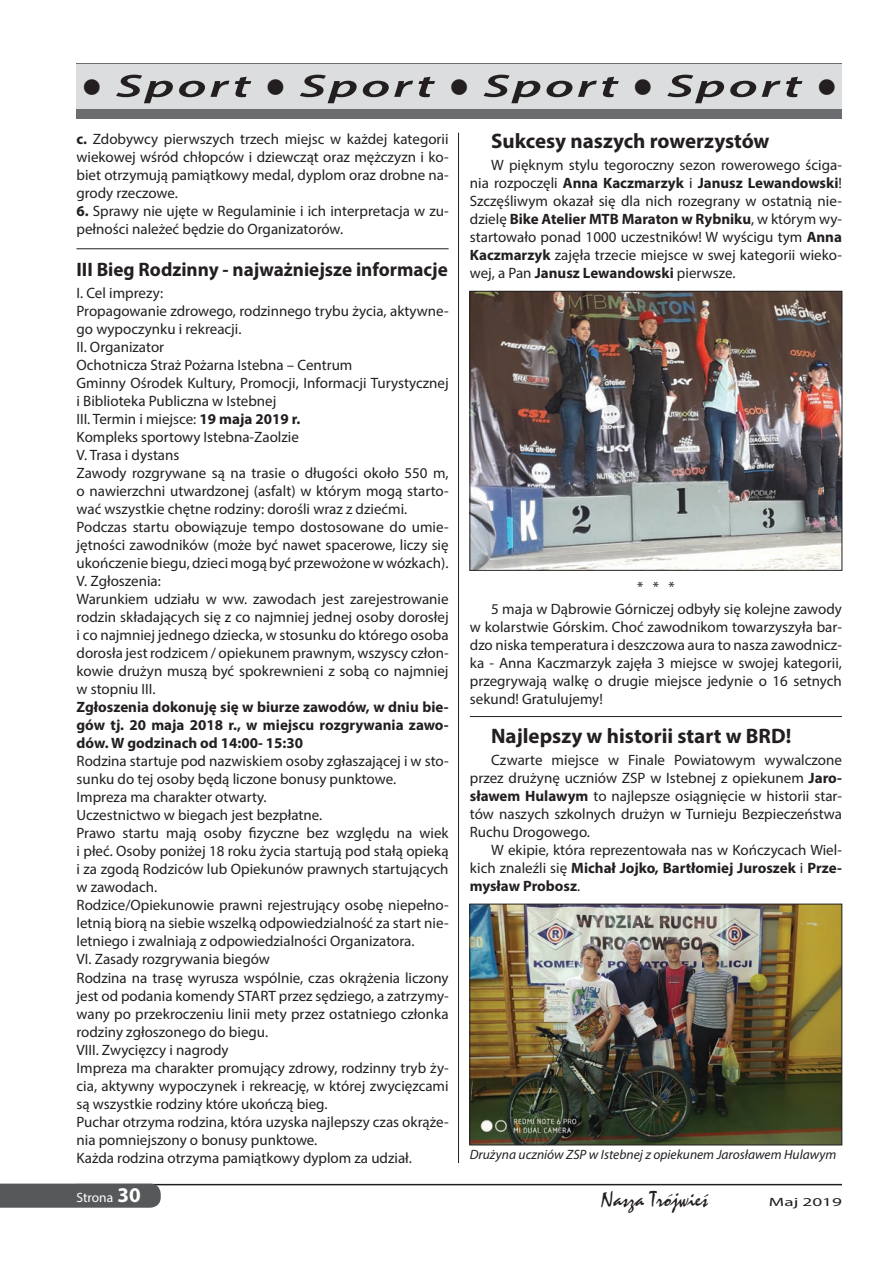
<style>
.page{position:relative;width:893px;height:1263px;background:#fff}
.page>*{position:absolute;margin:0;border:0;box-sizing:border-box;transform-origin:0 0}
.t1{font:italic 600 32.4px "Myriad Pro";letter-spacing:.05em;color:#231f20;scale:1.67 1}
.t2{font:700 21px "Myriad Pro";color:#231f20}
.t3{font:21px "Mystical";color:#231f20}
.t4{font:700 19.5px "Myriad Pro";color:#231f20}
.t5{font:15px/18px "Myriad Pro";color:#231f20;text-align:justify}
.t6{font:700 15px/18px "Myriad Pro";color:#231f20;text-align:justify}
.t7{font:italic 13.5px "Myriad Pro";color:#231f20}
.t8{font:13.5px "Myriad Pro";color:#fff}
.t9{font:12px "Myriad Pro";color:#231f20;scale:1.6 1}
.s1{font-weight:700}
.s2{font-weight:700;font-size:21px}
</style>
<div class="page">
<hr style="left:76px;top:1184px;width:766px;height:1px;background:#231f20">
<svg style="left:0;top:1183px;width:161px;height:25px;background:#5e5f61"></svg>
<hr style="left:458px;top:133px;width:1px;height:1030px;background:#231f20">
<div style="left:77px;top:64px;width:765px;height:55px;background:#6c6d70"></div>
<div style="left:77px;top:64px;width:765px;height:44px;background:#dcdddf"></div>
<hr style="left:77px;top:248px;width:372px;height:1px;background:#231f20">
<img style="left:471px;top:293px;width:369px;height:276px">
<div style="left:469px;top:291px;width:373px;height:280px;border:1px solid #231f20"></div>
<hr style="left:470px;top:716px;width:372px;height:1px;background:#231f20">
<img style="left:471px;top:906px;width:369px;height:237px">
<div style="left:469px;top:904px;width:373px;height:241px;border:1px solid #231f20"></div>
<h1 class="t1" style="left:82px;top:65px;width:454px">● Sport ● Sport ● Sport ● Sport ●</h1>
<p class="t5" style="left:77px;top:130px;width:374px"><span class="s1">c.</span> Zdobywcy pierwszych trzech miejsc w każdej kategorii wiekowej wśród chłopców i dziewcząt oraz mężczyzn i ko&shy;biet otrzymują pamiątkowy medal, dyplom oraz drobne na&shy;grody rzeczowe.</p>
<p class="t5" style="left:77px;top:202px;width:374px"><span class="s1">6.</span> Sprawy nie ujęte w Regulaminie i ich interpretacja w zu&shy;pełności należeć będzie do Organizatorów.</p>
<h3 class="t4" style="left:77px;top:257px;width:373px">III Bieg Rodzinny - najważniejsze informacje</h3>
<p class="t5" style="left:77px;top:284px;width:374px;text-align:left">I. Cel imprezy:<br>Propagowanie zdrowego, rodzinnego trybu życia, aktywne&shy;go wypoczynku i rekreacji.<br>II. Organizator<br>Ochotnicza Straż Pożarna Istebna – Centrum<br>Gminny Ośrodek Kultury, Promocji, Informacji Turystycznej i Biblioteka Publiczna w Istebnej<br>III. Termin i miejsce: <span class="s1">19 maja 2019 r.<br></span>Kompleks sportowy Istebna-Zaolzie<br>V. Trasa i dystans<br>Zawody rozgrywane są na trasie o długości około 550 m, o nawierzchni utwardzonej (asfalt) w którym mogą starto&shy;wać wszystkie chętne rodziny: dorośli wraz z dziećmi.<br>Podczas startu obowiązuje tempo dostosowane do umie&shy;jętności zawodników (może być nawet spacerowe, liczy się ukończenie biegu, dzieci mogą być przewożone w wózkach).<br>V. Zgłoszenia:<br>Warunkiem udziału w ww. zawodach jest zarejestrowanie rodzin składających się z co najmniej jednej osoby dorosłej i co najmniej jednego dziecka, w stosunku do którego osoba dorosła jest rodzicem / opiekunem prawnym, wszyscy człon&shy;kowie drużyn muszą być spokrewnieni z sobą co najmniej w stopniu III.</p>
<p class="t6" style="left:77px;top:698px;width:374px">Zgłoszenia dokonuję się w biurze zawodów, w dniu bie&shy;gów tj. 20 maja 2018 r., w miejscu rozgrywania zawo&shy;dów. W godzinach od 14:00- 15:30</p>
<p class="t5" style="left:77px;top:752px;width:374px;text-align:left">Rodzina startuje pod nazwiskiem osoby zgłaszającej i w sto&shy;sunku do tej osoby będą liczone bonusy punktowe.<br>Impreza ma charakter otwarty.<br>Uczestnictwo w biegach jest bezpłatne.<br>Prawo startu mają osoby fizyczne bez względu na wiek i płeć. Osoby poniżej 18 roku życia startują pod stałą opieką i za zgodą Rodziców lub Opiekunów prawnych startujących w zawodach.<br>Rodzice/Opiekunowie prawni rejestrujący osobę niepełno&shy;letnią biorą na siebie wszelką odpowiedzialność za start nie&shy;letniego i zwalniają z odpowiedzialności Organizatora.<br>VI. Zasady rozgrywania biegów<br>Rodzina na trasę wyrusza wspólnie, czas okrążenia liczony jest od podania komendy START przez sędziego, a zatrzymy&shy;wany po przekroczeniu linii mety przez ostatniego członka rodziny zgłoszonego do biegu.<br>VIII. Zwycięzcy i nagrody<br>Impreza ma charakter promujący zdrowy, rodzinny tryb ży&shy;cia, aktywny wypoczynek i rekreację, w której zwycięzcami są wszystkie rodziny które ukończą bieg.<br>Puchar otrzyma rodzina, która uzyska najlepszy czas okrąże&shy;nia pomniejszony o bonusy punktowe.<br>Każda rodzina otrzyma pamiątkowy dyplom za udział.</p>
<h2 class="t2" style="left:491px;top:127px;width:280px">Sukcesy naszych rowerzystów</h2>
<p class="t5" style="left:470px;top:156px;width:374px;text-indent:21px">W pięknym stylu tegoroczny sezon rowerowego ściga&shy;nia rozpoczęli <span class="s1">Anna Kaczmarzyk</span> i <span class="s1">Janusz Lewandowski</span>!<br>Szczęśliwym okazał się dla nich rozegrany w ostatnią nie&shy;dzielę <span class="s1">Bike Atelier MTB Maraton w Rybniku</span>, w którym wy&shy;startowało ponad 1000 uczestników! W wyścigu tym <span class="s1">Anna Kaczmarzyk</span> zajęła trzecie miejsce w swej kategorii wieko&shy;wej, a Pan <span class="s1">Janusz Lewandowski</span> pierwsze.</p>
<p class="t5" style="left:491px;top:576px;width:352px;line-height:22.2px;text-indent:146px">* * *<br>5 maja w Dąbrowie Górniczej odbyły się kolejne zawody</p>
<p class="t5" style="left:470px;top:618px;width:374px">w kolarstwie Górskim. Choć zawodnikom towarzyszyła bar&shy;dzo niska temperatura i deszczowa aura to nasza zawodnicz&shy;ka - Anna Kaczmarzyk zajęła 3 miejsce w swojej kategorii, przegrywają walkę o drugie miejsce jedynie o 16 setnych sekund! Gratulujemy!</p>
<h2 class="t2" style="left:491px;top:722px;width:302px">Najlepszy w historii start w BRD!</h2>
<p class="t5" style="left:470px;top:751px;width:374px;text-indent:21px">Czwarte miejsce w Finale Powiatowym wywalczone przez drużynę uczniów ZSP w Istebnej z opiekunem <span class="s1">Jaro&shy;sławem Hulawym</span> to najlepsze osiągnięcie w historii star&shy;tów naszych szkolnych drużyn w Turnieju Bezpieczeństwa Ruchu Drogowego.</p>
<p class="t5" style="left:470px;top:841px;width:374px;text-indent:21px">W ekipie, która reprezentowała nas w Kończycach Wiel&shy;kich znaleźli się <span class="s1">Michał Jojko, Bartłomiej Juroszek</span> i <span class="s1">Prze&shy;mysław Probosz</span>.</p>
<p class="t7" style="left:470px;top:1146px;width:368px">Drużyna uczniów ZSP w Istebnej z opiekunem Jarosławem Hulawym</p>
<p class="t8" style="left:77px;top:1189px;width:66px">Strona <span class="s2">30</span></p>
<h2 class="t3" style="left:602px;top:1186px;width:108px">Nasza Trójwieœ</h2>
<p class="t9" style="left:769px;top:1194px;width:47px">Maj 2019</p>
</div>
